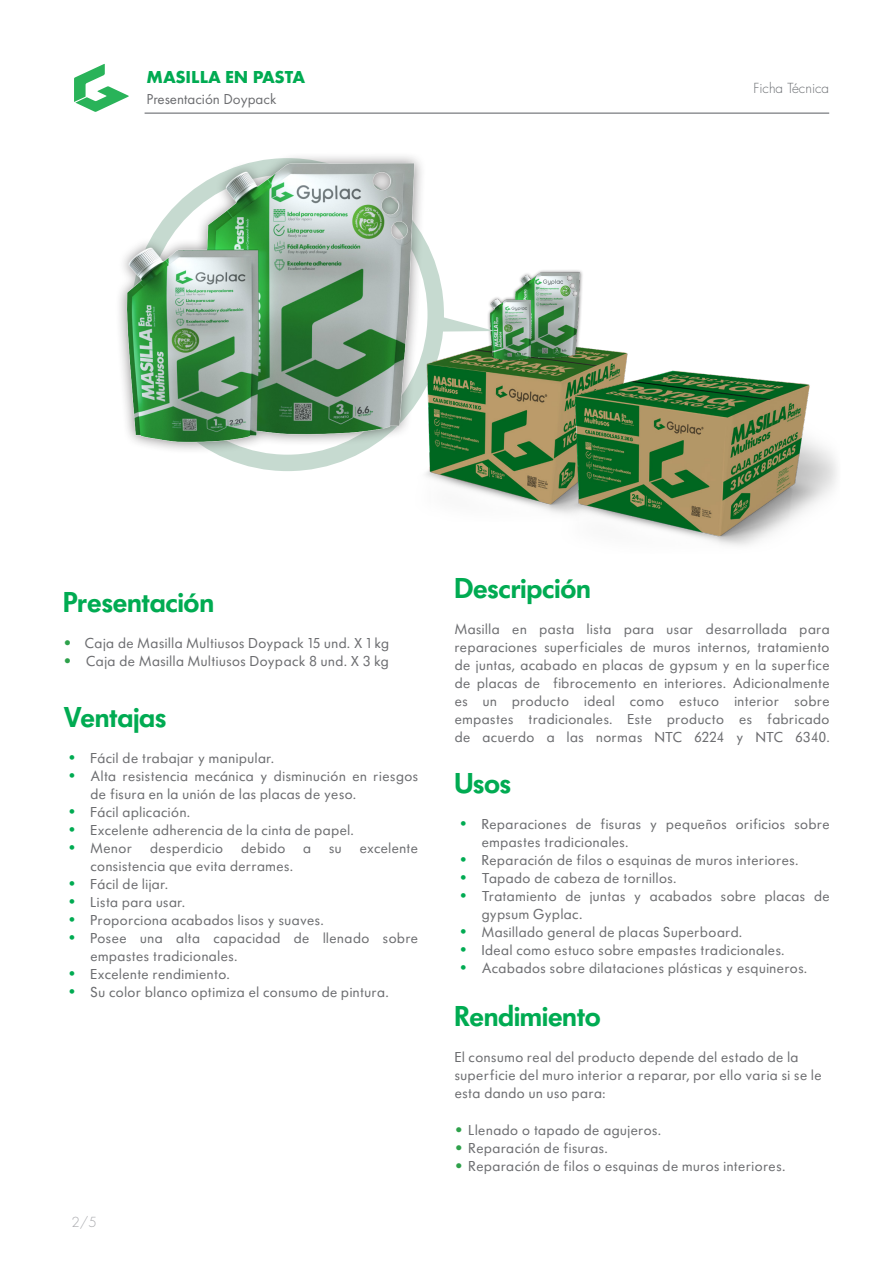
<style>
.page{position:relative;width:893px;height:1263px;background:#fff}
.page>*{position:absolute;margin:0;border:0;box-sizing:border-box;transform-origin:0 0}
.Titulo{font:600 30px "Futura SH";letter-spacing:.025em;color:#00ab52}
.Parrafo{font:600 30px "Futura SH";letter-spacing:.02em;color:#00ab52}
.t1{font:700 18px "Futura PT";color:#00ab52}
.Parrafo-2{font:15px/18px "Futura SH";letter-spacing:.085em;color:#6c6d70}
.Titulo-2{font:15px/18px "Futura SH";letter-spacing:.085em;color:#6c6d70}
.t2{font:15px "Futura PT";color:#6c6d70}
.t3{font:300 13.5px "Futura Std";color:#6b6e72}
.t4{font:300 13.5px "Futura Std";color:#a8a9ad}
.s1{font-family:"Gotham";font-weight:900;color:#2ea14b}
.s2{font-family:"Futura PT";font-weight:300;font-size:16.5px;color:#00ab52}
</style>
<div class="page">
<img style="left:119px;top:157px;width:310px;height:304px">
<svg style="left:74px;top:64px;width:55px;height:48px"></svg>
<hr style="left:145px;top:113px;width:684px;height:1px;background:#6b6e72">
<img style="left:392px;top:309px;width:164px;height:204px">
<img style="left:556px;top:348px;width:281px;height:198px">
<img style="left:482px;top:270px;width:106px;height:95px">
<svg style="left:433px;top:315px;width:62px;height:17px"></svg>
<p class="t1" style="left:147px;top:65px;width:160px">MASILLA EN PASTA</p>
<p class="t2" style="left:147px;top:90px;width:131px">Presentación Doypack</p>
<p class="t3" style="left:753px;top:80px;width:77px">Ficha Técnica</p>
<p class="Titulo" style="left:64px;top:586px;width:151px">Presentación</p>
<p class="Parrafo-2" style="left:64px;top:634px;width:326px"><span class="s1">•</span> Caja de Masilla Multiusos Doypack 15 und. X 1 kg</p>
<p class="Parrafo-2" style="left:64px;top:652px;width:326px"><span class="s1">•</span> Caja de Masilla Multiusos Doypack 8 und. X 3 kg</p>
<p class="Titulo" style="left:64px;top:701px;width:104px">Ventajas</p>
<p class="Parrafo-2" style="left:64px;top:749px;width:211px"><span class="s2">•</span> Fácil de trabajar y manipular.</p>
<p class="Parrafo-2" style="left:91px;top:767px;width:328px;text-indent:-27px"><span class="s2">•</span> Alta resistencia mecánica y disminución en riesgos de fisura en la unión de las placas de yeso.</p>
<p class="Parrafo-2" style="left:64px;top:803px;width:127px"><span class="s2">•</span> Fácil aplicación.</p>
<p class="Parrafo-2" style="left:64px;top:821px;width:291px"><span class="s2">•</span> Excelente adherencia de la cinta de papel.</p>
<p class="Parrafo-2" style="left:91px;top:839px;width:328px;text-indent:-27px"><span class="s2">•</span> Menor desperdicio debido a su excelente consistencia que evita derrames.</p>
<p class="Parrafo-2" style="left:64px;top:875px;width:105px"><span class="s2">•</span> Fácil de lijar.</p>
<p class="Parrafo-2" style="left:64px;top:893px;width:122px"><span class="s2">•</span> Lista para usar.</p>
<p class="Parrafo-2" style="left:64px;top:911px;width:261px"><span class="s2">•</span> Proporciona acabados lisos y suaves.</p>
<p class="Parrafo-2" style="left:91px;top:929px;width:328px;text-indent:-27px"><span class="s2">•</span> Posee una alta capacidad de llenado sobre empastes tradicionales.</p>
<p class="Parrafo-2" style="left:64px;top:965px;width:167px"><span class="s2">•</span> Excelente rendimiento.</p>
<p class="Parrafo-2" style="left:64px;top:983px;width:326px"><span class="s2">•</span> Su color blanco optimiza el consumo de pintura.</p>
<p class="t4" style="left:71px;top:1214px;width:27px">2/5</p>
<p class="Parrafo" style="left:455px;top:572px;width:137px">Descripción</p>
<p class="Parrafo-2" style="left:455px;top:620px;width:376px;text-align:justify">Masilla en pasta lista para usar desarrollada para reparaciones superficiales de muros internos, tratamiento de juntas, acabado en placas de gypsum y en la superfice de placas de fibrocemento en interiores. Adicionalmente es un producto ideal como estuco interior sobre empastes tradicionales. Este producto es fabricado de acuerdo a las normas NTC 6224 y NTC 6340.</p>
<p class="Titulo" style="left:455px;top:767px;width:57px">Usos</p>
<p class="Parrafo-2" style="left:482px;top:815px;width:349px;text-indent:-27px"><span class="s2">•</span> Reparaciones de fisuras y pequeños orificios sobre empastes tradicionales.</p>
<p class="Parrafo-2" style="left:455px;top:851px;width:344px"><span class="s2">•</span> Reparación de filos o esquinas de muros interiores.</p>
<p class="Parrafo-2" style="left:455px;top:869px;width:222px"><span class="s2">•</span> Tapado de cabeza de tornillos.</p>
<p class="Parrafo-2" style="left:482px;top:887px;width:349px;text-indent:-27px"><span class="s2">•</span> Tratamiento de juntas y acabados sobre placas de gypsum Gyplac.</p>
<p class="Parrafo-2" style="left:455px;top:923px;width:288px"><span class="s2">•</span> Masillado general de placas Superboard.</p>
<p class="Parrafo-2" style="left:455px;top:941px;width:331px"><span class="s2">•</span> Ideal como estuco sobre empastes tradicionales.</p>
<p class="Parrafo-2" style="left:455px;top:959px;width:353px"><span class="s2">•</span> Acabados sobre dilataciones plásticas y esquineros.</p>
<p class="Titulo" style="left:455px;top:1001px;width:147px">Rendimiento</p>
<p class="Titulo-2" style="left:455px;top:1049px;width:368px">El consumo real del producto depende del estado de la superficie del muro interior a reparar, por ello varia si se le esta dando un uso para:</p>
<p class="Titulo-2" style="left:455px;top:1121px;width:207px"><span class="s1">•</span> Llenado o tapado de agujeros.</p>
<p class="Titulo-2" style="left:455px;top:1139px;width:154px"><span class="s1">•</span> Reparación de fisuras.</p>
<p class="Titulo-2" style="left:455px;top:1157px;width:331px"><span class="s1">•</span> Reparación de filos o esquinas de muros interiores.</p>
</div>
